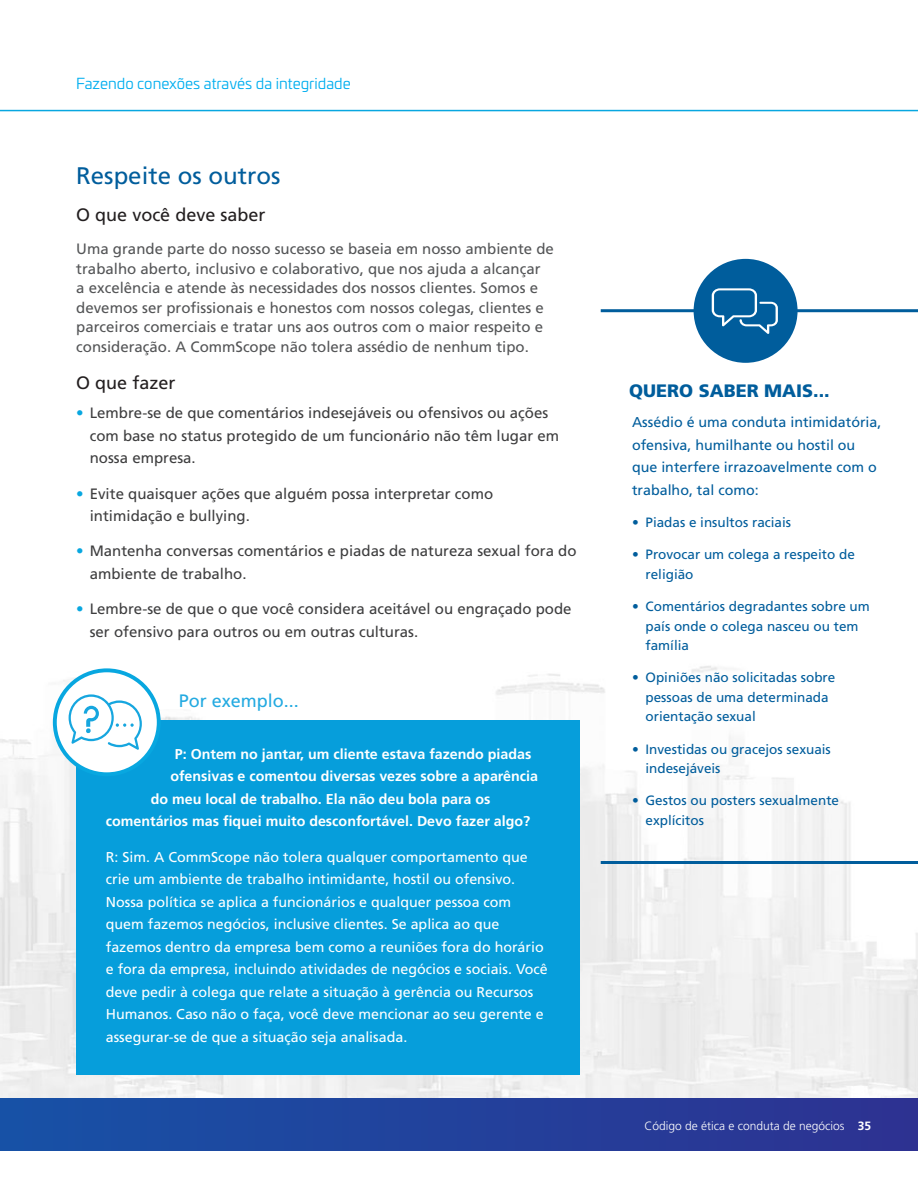
<style>
.page{position:relative;width:918px;height:1188px;background:#fff}
.page>*{position:absolute;margin:0;border:0;box-sizing:border-box;transform-origin:0 0}
.Subhead_Level_1{font:24px "Frutiger LT Pro";color:#005d9c}
.Subhead_Level_1-2{font:18px "Frutiger LT Pro";color:#231f20}
.Main_Heading_repeat{font:900 18px "Frutiger LT Pro";color:#005d9c}
.Sidebar_text{font:18px "Frutiger LT Pro";color:#24aae1}
.t1{font:15px/22.5px "Frutiger LT Pro";color:#3e3e3f}
.Body_Frutiger_Medium{font:15px/19.5px "Frutiger LT Pro";color:#545557}
.Main_Heading_repeat-2{font:15px "Univia Pro";color:#00aeef}
.Body_Copy{font:14.25px/22.5px "Frutiger LT Pro";color:#fff}
.Body_Copy-2{font:700 14.25px "Frutiger LT Pro";color:#fff}
.Body_Copy-3{font:14.25px/22.5px "Frutiger LT Pro";color:#005d9c}
.t2{font:13.5px/19.5px "Frutiger LT Pro";color:#005d9c}
.t3{font:300 12px "Frutiger LT Pro";color:#fff}
.s1{color:#08a7e0}
.s2{font-weight:700}
</style>
<div class="page">
<img style="left:0;top:666px;width:918px;height:433px">
<div style="left:0;top:1099px;width:918px;height:51px;background:linear-gradient(to right,#1751a6,#2e3291)"></div>
<hr style="left:0;top:110px;width:918px;height:1px;background:#08a7e0">
<div style="left:76px;top:721px;width:503px;height:354px;background:#069edb"></div>
<div style="left:55px;top:670px;width:104px;height:104px;background:#fff;border-radius:50%"></div>
<div style="left:53px;top:668px;width:108px;height:108px;border:4px solid #08a7e0;border-radius:50%"></div>
<svg style="left:69px;top:694px;width:73px;height:56px"></svg>
<hr style="left:601px;top:309px;width:317px;height:3px;background:#005d9c">
<hr style="left:601px;top:861px;width:317px;height:3px;background:#005d9c">
<div style="left:694px;top:259px;width:104px;height:104px;background:#005d9c;border-radius:50%"></div>
<svg style="left:712px;top:288px;width:66px;height:46px"></svg>
<p class="Main_Heading_repeat-2" style="left:76px;top:72px;width:276px">Fazendo conexões através da integridade</p>
<p class="Subhead_Level_1" style="left:76px;top:161px;width:206px">Respeite os outros</p>
<p class="Subhead_Level_1-2" style="left:76px;top:204px;width:191px">O que você deve saber</p>
<p class="Body_Frutiger_Medium" style="left:76px;top:239px;width:479px">Uma grande parte do nosso sucesso se baseia em nosso ambiente de trabalho aberto, inclusivo e colaborativo, que nos ajuda a alcançar<br>a excelência e atende às necessidades dos nossos clientes. Somos e devemos ser profissionais e honestos com nossos colegas, clientes e parceiros comerciais e tratar uns aos outros com o maior respeito e consideração. A CommScope não tolera assédio de nenhum tipo.</p>
<p class="Subhead_Level_1-2" style="left:76px;top:372px;width:101px">O que fazer</p>
<p class="t1" style="left:90px;top:402px;width:471px;text-indent:-14px"><span class="s1">•</span> Lembre-se de que comentários indesejáveis ou ofensivos ou ações com base no status protegido de um funcionário não têm lugar em nossa empresa.</p>
<p class="t1" style="left:90px;top:482px;width:405px;text-indent:-14px"><span class="s1">•</span> Evite quaisquer ações que alguém possa interpretar como intimidação e bullying.</p>
<p class="t1" style="left:90px;top:540px;width:488px;text-indent:-14px"><span class="s1">•</span> Mantenha conversas comentários e piadas de natureza sexual fora do ambiente de trabalho.</p>
<p class="t1" style="left:90px;top:598px;width:483px;text-indent:-14px"><span class="s1">•</span> Lembre-se de que o que você considera aceitável ou engraçado pode ser ofensivo para outros ou em outras culturas.</p>
<p class="Sidebar_text" style="left:179px;top:690px;width:122px">Por exemplo...</p>
<p class="Body_Copy-2" style="left:175px;top:745px;width:358px">P: Ontem no jantar, um cliente estava fazendo piadas</p>
<p class="Body_Copy-2" style="left:170px;top:768px;width:369px">ofensivas e comentou diversas vezes sobre a aparência</p>
<p class="Body_Copy-2" style="left:151px;top:790px;width:341px">do meu local de trabalho. Ela não deu bola para os</p>
<p class="Body_Copy-2" style="left:106px;top:813px;width:426px">comentários mas fiquei muito desconfortável. Devo fazer algo?</p>
<p class="Body_Copy" style="left:106px;top:845px;width:443px">R: Sim. A CommScope não tolera qualquer comportamento que crie um ambiente de trabalho intimidante, hostil ou ofensivo.<br>Nossa política se aplica a funcionários e qualquer pessoa com quem fazemos negócios, inclusive clientes. Se aplica ao que fazemos dentro da empresa bem como a reuniões fora do horário e fora da empresa, incluindo atividades de negócios e sociais. Você deve pedir à colega que relate a situação à gerência ou Recursos Humanos. Caso não o faça, você deve mencionar ao seu gerente e assegurar-se de que a situação seja analisada.</p>
<p class="Main_Heading_repeat" style="left:629px;top:380px;width:202px">QUERO SABER MAIS...</p>
<p class="Body_Copy-3" style="left:632px;top:411px;width:251px">Assédio é uma conduta intimidatória, ofensiva, humilhante ou hostil ou que interfere irrazoavelmente com o trabalho, tal como:</p>
<p class="t2" style="left:632px;top:513px;width:161px">• Piadas e insultos raciais</p>
<p class="t2" style="left:646px;top:545px;width:211px;text-indent:-14px">• Provocar um colega a respeito de religião</p>
<p class="t2" style="left:646px;top:597px;width:226px;text-indent:-14px">• Comentários degradantes sobre um país onde o colega nasceu ou tem família</p>
<p class="t2" style="left:646px;top:668px;width:191px;text-indent:-14px">• Opiniões não solicitadas sobre pessoas de uma determinada orientação sexual</p>
<p class="t2" style="left:646px;top:739px;width:187px;text-indent:-14px">• Investidas ou gracejos sexuais indesejáveis</p>
<p class="t2" style="left:646px;top:791px;width:195px;text-indent:-14px">• Gestos ou posters sexualmente explícitos</p>
<p class="t3" style="left:644px;top:1118px;width:228px">Código de ética e conduta de negócios <span class="s2">35</span></p>
</div>
